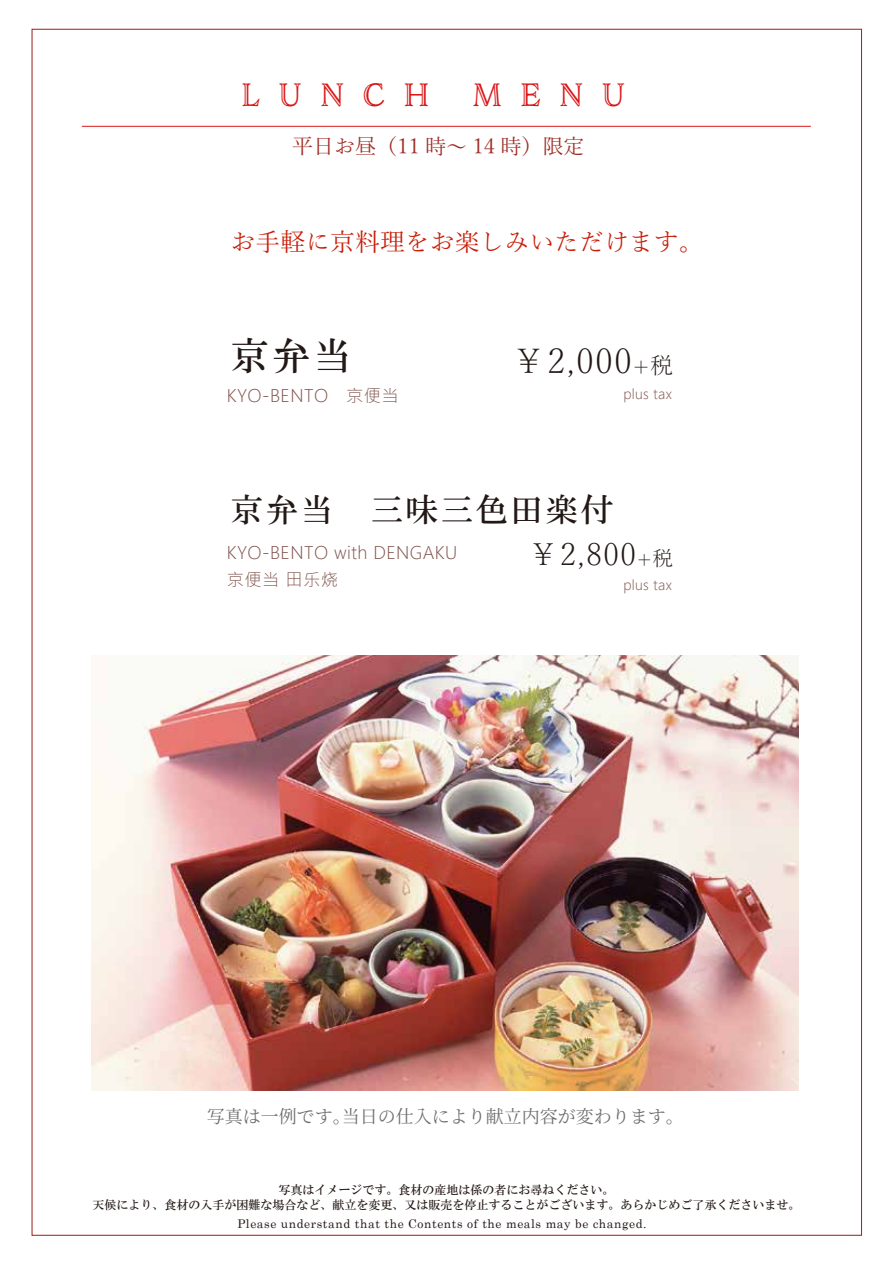
<style>
.page{position:relative;width:893px;height:1263px;background:#fff}
.page>*{position:absolute;margin:0;border:0;box-sizing:border-box;transform-origin:0 0}
.t1{font:38.25px "HG Mincho B";color:#221815}
.t2{font:300 34.5px "Yu Mincho";color:#221815}
.t3{font:32.55px "HG Mincho B";letter-spacing:.075em;color:#221815}
.t4{font:300 31.05px "Yu Mincho";color:#221815}
.t5{font:30px "Adorn S Engraved";letter-spacing:.72em;color:#da1617;scale:.85 1}
.t6{font:24.9px "Yu Mincho";color:#c81e09}
.t7{font:21px "Yu Mincho";color:#9e2c24}
.t8{font:18px "Source Han Serif";color:#6f6e6f}
.t9{font:17.25px/26.8px "Microsoft Jheng Hei UI Light";letter-spacing:.025em;color:#80544d}
.t10{font:13.35px "Microsoft Jheng Hei UI Light";letter-spacing:.025em;color:#80544d}
.t11{font:12px/15px "HG Mincho B";color:#221815;text-align:center}
.t12{font:12px "Century";letter-spacing:.05em;color:#221815}
.s1{font-size:22.95px}
.s2{font-size:20.7px}
</style>
<div class="page">
<img style="left:92px;top:656px;width:707px;height:434px">
<hr style="left:82px;top:126px;width:729px;height:1px;background:#da1617">
<h3 class="t5" style="left:241px;top:75px;width:223px">LUNCH</h3>
<h3 class="t5" style="left:473px;top:75px;width:181px">MENU</h3>
<h3 class="t7" style="left:292px;top:127px;width:294px">平日お昼（11 時～ 14 時）限定</h3>
<h3 class="t6" style="left:231px;top:219px;width:474px">お手軽に京料理をお楽しみいただけます。</h3>
<h1 class="t1" style="left:231px;top:336px;width:122px">京弁当</h1>
<h2 class="t2" style="left:512px;top:329px;width:163px">￥2,000<span class="s1">+税</span></h2>
<h3 class="t9" style="left:227px;top:382px;width:173px">KYO-BENTO　京便当</h3>
<p class="t10" style="left:623px;top:385px;width:50px">plus tax</p>
<h3 class="t3" style="left:231px;top:493px;width:384px">京弁当　三味三色田楽付</h3>
<h3 class="t9" style="left:227px;top:539px;width:232px">KYO-BENTO with DENGAKU京便当 田乐烧</h3>
<h3 class="t4" style="left:528px;top:526px;width:147px">￥2,800<span class="s2">+税</span></h3>
<p class="t10" style="left:623px;top:577px;width:50px">plus tax</p>
<h3 class="t8" style="left:207px;top:1106px;width:487px">写真は一例です。当日の仕入により献立内容が変わります。　</h3>
<p class="t11" style="left:92px;top:1182px;width:709px">写真はイメージです。食材の産地は係の者にお尋ねください。<br>天候により、食材の入手が困難な場合など、献立を変更、又は販売を停止することがございます。あらかじめご了承くださいませ。</p>
<p class="t12" style="left:237px;top:1213px;width:411px">Please understand that the Contents of the meals may be changed.</p>
</div>
